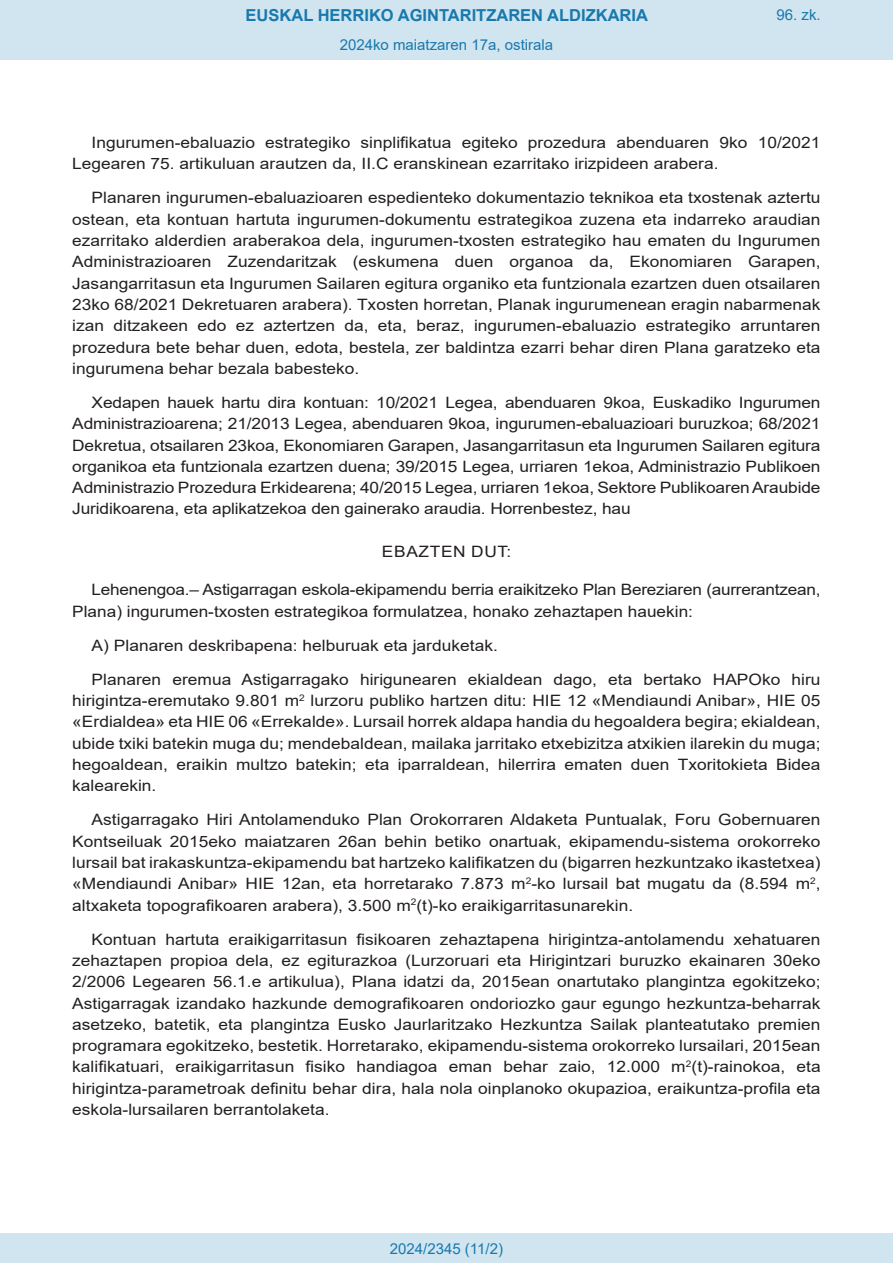
<style>
.page{position:relative;width:893px;height:1263px;background:#fff}
.page>*{position:absolute;margin:0;border:0;box-sizing:border-box;transform-origin:0 0}
.t1{font:700 16.5px "Arial";color:#1879ad}
.BOPVDetalle{font:15.6px/21.3px "Arial";color:#231f20;text-align:justify;scale:1.11 1}
.BOPVDetalle-2{font:15.6px/21.3px "Arial";color:#231f20;scale:1.09 1}
.BOPVClave{font:15.6px "Arial";letter-spacing:.035em;color:#231f20;scale:1.11 1}
.Paginacion_Centro{font:15px "Arial";color:#1879ad}
</style>
<div class="page">
<div style="left:0;top:0;width:893px;height:60px;background:#d0e5f0"></div>
<div style="left:0;top:1233px;width:893px;height:30px;background:#d0e5f0"></div>
<p class="t1" style="left:246px;top:3px;width:404px">EUSKAL HERRIKO AGINTARITZAREN ALDIZKARIA</p>
<p class="Paginacion_Centro" style="left:340px;top:35px;width:215px">2024ko maiatzaren 17a, ostirala</p>
<p class="Paginacion_Centro" style="left:776px;top:5px;width:46px">96. zk.</p>
<p class="BOPVDetalle" style="left:72px;top:132px;width:676px;text-indent:19px">Ingurumen-ebaluazio estrategiko sinplifikatua egiteko prozedura abenduaren 9ko 10/2021<br>Legearen 75. artikuluan arautzen da, II.C eranskinean ezarritako irizpideen arabera.</p>
<p class="BOPVDetalle" style="left:72px;top:187px;width:676px;text-indent:19px">Planaren ingurumen-ebaluazioaren espedienteko dokumentazio teknikoa eta txostenak aztertu ostean, eta kontuan hartuta ingurumen-dokumentu estrategikoa zuzena eta indarreko araudian ezarritako alderdien araberakoa dela, ingurumen-txosten estrategiko hau ematen du Ingurumen Administrazioaren Zuzendaritzak (eskumena duen organoa da, Ekonomiaren Garapen, Jasangarritasun eta Ingurumen Sailaren egitura organiko eta funtzionala ezartzen duen otsailaren 23ko 68/2021 Dekretuaren arabera). Txosten horretan, Planak ingurumenean eragin nabarmenak izan ditzakeen edo ez aztertzen da, eta, beraz, ingurumen-ebaluazio estrategiko arruntaren prozedura bete behar duen, edota, bestela, zer baldintza ezarri behar diren Plana garatzeko eta ingurumena behar bezala babesteko.</p>
<p class="BOPVDetalle" style="left:72px;top:392px;width:676px;text-indent:19px">Xedapen hauek hartu dira kontuan: 10/2021 Legea, abenduaren 9koa, Euskadiko Ingurumen Administrazioarena; 21/2013 Legea, abenduaren 9koa, ingurumen-ebaluazioari buruzkoa; 68/2021<br>Dekretua, otsailaren 23koa, Ekonomiaren Garapen, Jasangarritasun eta Ingurumen Sailaren egitura organikoa eta funtzionala ezartzen duena; 39/2015 Legea, urriaren 1ekoa, Administrazio Publikoen Administrazio Prozedura Erkidearena; 40/2015 Legea, urriaren 1ekoa, Sektore Publikoaren Araubide Juridikoarena, eta aplikatzekoa den gainerako araudia. Horrenbestez, hau</p>
<p class="BOPVClave" style="left:382px;top:541px;width:118px">EBAZTEN DUT:</p>
<p class="BOPVDetalle-2" style="left:72px;top:579px;width:688px;text-indent:19px">Lehenengoa.– Astigarragan eskola-ekipamendu berria eraikitzeko Plan Bereziaren (aurrerantzean,<br>Plana) ingurumen-txosten estrategikoa formulatzea, honako zehaztapen hauekin:</p>
<p class="BOPVDetalle" style="left:92px;top:634px;width:367px">A) Planaren deskribapena: helburuak eta jarduketak.</p>
<p class="BOPVDetalle" style="left:72px;top:668px;width:676px;text-indent:19px">Planaren eremua Astigarragako hirigunearen ekialdean dago, eta bertako HAPOko hiru hirigintza-eremutako 9.801 m<sup>2</sup> lurzoru publiko hartzen ditu: HIE 12 «Mendiaundi Anibar», HIE 05 «Erdialdea» eta HIE 06 «Errekalde». Lursail horrek aldapa handia du hegoaldera begira; ekialdean, ubide txiki batekin muga du; mendebaldean, mailaka jarritako etxebizitza atxikien ilarekin du muga; hegoaldean, eraikin multzo batekin; eta iparraldean, hilerrira ematen duen Txoritokieta Bidea kalearekin.</p>
<p class="BOPVDetalle" style="left:72px;top:809px;width:676px;text-indent:19px">Astigarragako Hiri Antolamenduko Plan Orokorraren Aldaketa Puntualak, Foru Gobernuaren Kontseiluak 2015eko maiatzaren 26an behin betiko onartuak, ekipamendu-sistema orokorreko lursail bat irakaskuntza-ekipamendu bat hartzeko kalifikatzen du (bigarren hezkuntzako ikastetxea) «Mendiaundi Anibar» HIE 12an, eta horretarako 7.873 m<sup>2</sup>-ko lursail bat mugatu da (8.594 m<sup>2</sup>, altxaketa topografikoaren arabera), 3.500 m<sup>2</sup>(t)-ko eraikigarritasunarekin.</p>
<p class="BOPVDetalle" style="left:72px;top:928px;width:676px;text-indent:19px">Kontuan hartuta eraikigarritasun fisikoaren zehaztapena hirigintza-antolamendu xehatuaren zehaztapen propioa dela, ez egiturazkoa (Lurzoruari eta Hirigintzari buruzko ekainaren 30eko 2/2006 Legearen 56.1.e artikulua), Plana idatzi da, 2015ean onartutako plangintza egokitzeko; Astigarragak izandako hazkunde demografikoaren ondoriozko gaur egungo hezkuntza-beharrak asetzeko, batetik, eta plangintza Eusko Jaurlaritzako Hezkuntza Sailak planteatutako premien programara egokitzeko, bestetik. Horretarako, ekipamendu-sistema orokorreko lursailari, 2015ean kalifikatuari, eraikigarritasun fisiko handiagoa eman behar zaio, 12.000 m<sup>2</sup>(t)-rainokoa, eta hirigintza-parametroak definitu behar dira, hala nola oinplanoko okupazioa, eraikuntza-profila eta eskola-lursailaren berrantolaketa.</p>
<p class="Paginacion_Centro" style="left:390px;top:1238px;width:115px">2024/2345 (11/2)</p>
</div>
